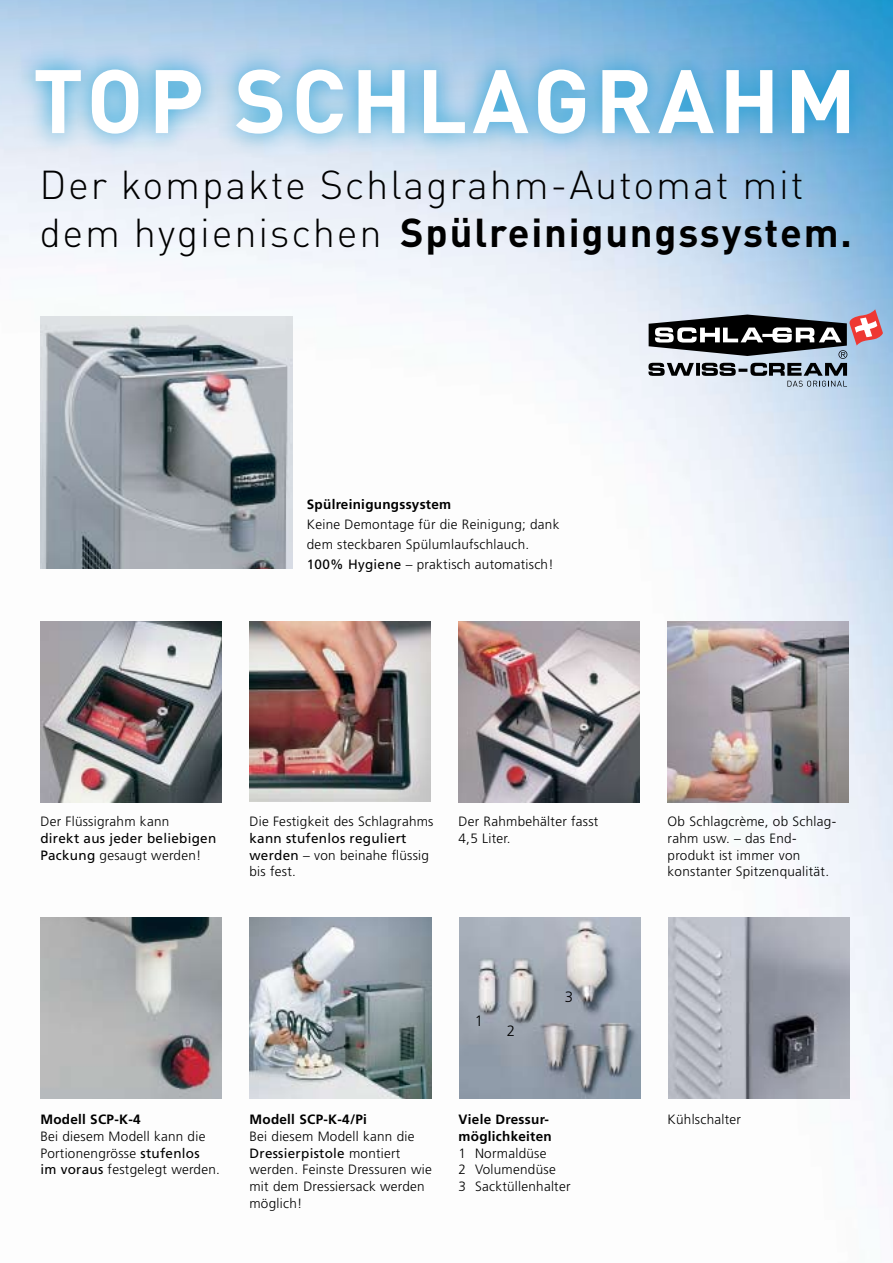
<style>
.page{position:relative;width:893px;height:1263px;background:#fff}
.page>*{position:absolute;margin:0;border:0;box-sizing:border-box;transform-origin:0 0}
.t1{font:700 88.5px "DIN";letter-spacing:.055em;color:#fff}
.t2{font:300 39.75px/47.8px "DIN";letter-spacing:.045em;color:#000}
.t3{font:300 15px "Frutiger LT Std";color:#000}
.t4{font:300 13.5px/16.8px "Frutiger LT Std";letter-spacing:.02em;color:#000}
.t5{font:13.5px/16.8px "Frutiger LT Std";letter-spacing:.02em;color:#000}
.t6{font:700 13.5px/16.8px "Frutiger LT Std";letter-spacing:.02em;color:#000}
.s1{font-weight:700}
.s2{font-weight:400}
.s3{font-weight:300}
</style>
<div class="page">
<img style="left:0;top:0;width:893px;height:1185px">
<img style="left:40px;top:621px;width:181px;height:182px">
<img style="left:458px;top:621px;width:181px;height:182px">
<img style="left:249px;top:621px;width:181px;height:181px">
<img style="left:667px;top:621px;width:181px;height:182px">
<img style="left:40px;top:917px;width:182px;height:181px">
<img style="left:459px;top:917px;width:181px;height:181px">
<img style="left:250px;top:917px;width:181px;height:181px">
<img style="left:668px;top:917px;width:182px;height:181px">
<img style="left:40px;top:316px;width:253px;height:253px">
<div style="left:10px;top:41px;width:868px;height:120px;background:#0c98d1;opacity:.95"></div>
<svg style="left:648px;top:309px;width:235px;height:78px;background:#898d97"></svg>
<h1 class="t1" style="left:33px;top:43px;width:825px">TOP SCHLAGRAHM</h1>
<h2 class="t2" style="left:39px;top:160px;width:814px">Der kompakte Schlagrahm-Automat mit dem hygienischen <span class="s1">Spülreinigungssystem.</span></h2>
<p class="t6" style="left:307px;top:496px;width:146px">Spülreinigungssystem</p>
<p class="t4" style="left:307px;top:515px;width:254px;line-height:19.8px">Keine Demontage für die Reinigung; dank dem steckbaren Spülumlaufschlauch.<br><span class="s2">100% Hygiene</span> – praktisch automatisch!</p>
<p class="t4" style="left:40px;top:813px;width:130px">Der Flüssigrahm kann</p>
<p class="t5" style="left:40px;top:830px;width:177px">direkt aus jeder beliebigen<br>Packung <span class="s3">gesaugt werden!</span></p>
<p class="t4" style="left:249px;top:813px;width:186px">Die Festigkeit des Schlagrahms</p>
<p class="t5" style="left:249px;top:830px;width:181px">kann stufenlos reguliert werden <span class="s3">– von beinahe flüssig bis fest.</span></p>
<p class="t4" style="left:459px;top:813px;width:141px">Der Rahmbehälter fasst<br>4,5 Liter.</p>
<p class="t4" style="left:668px;top:813px;width:170px">Ob Schlagcrème, ob Schlag&shy;rahm usw. – das End&shy;produkt ist immer von konstanter Spitzenqualität.</p>
<p class="t3" style="left:475px;top:1012px;width:10px">1</p>
<p class="t3" style="left:507px;top:1022px;width:10px">2</p>
<p class="t3" style="left:565px;top:989px;width:10px">3</p>
<p class="t6" style="left:40px;top:1111px;width:102px">Modell SCP-K-4</p>
<p class="t4" style="left:40px;top:1128px;width:181px">Bei diesem Modell kann die<br>Portionengrösse <span class="s2">stufenlos<br>im voraus</span> festgelegt werden.</p>
<p class="t6" style="left:249px;top:1111px;width:119px">Modell SCP-K-4/Pi</p>
<p class="t4" style="left:249px;top:1128px;width:184px">Bei diesem Modell kann die<br><span class="s2">Dressierpistole</span> montiert werden. Feinste Dressuren wie mit dem Dressiersack werden möglich!</p>
<p class="t6" style="left:459px;top:1111px;width:95px">Viele Dressur&shy;möglichkeiten</p>
<p class="t4" style="left:459px;top:1145px;width:114px">1 Normaldüse<br>2 Volumendüse<br>3 Sacktüllenhalter</p>
<p class="t4" style="left:668px;top:1111px;width:75px">Kühlschalter</p>
</div>
